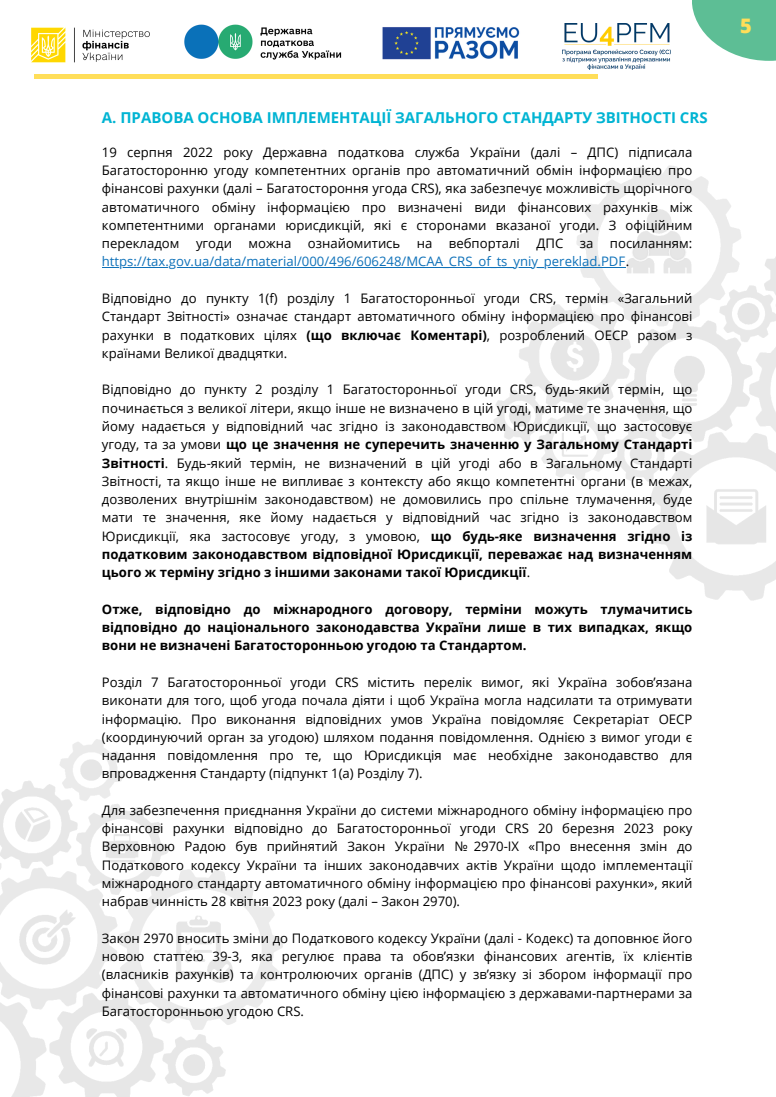
<style>
.page{position:relative;width:776px;height:1097px;background:#fff}
.page>*{position:absolute;margin:0;border:0;box-sizing:border-box;transform-origin:0 0}
.t1{font:800 20px "Open Sans";color:#ffde59}
.t2{font:700 15px "Open Sans";color:#00b4d3}
.t3{font:13.12px/18.2px "Open Sans";color:#000;text-align:justify}
.t4{font:700 13.12px/18.2px "Open Sans";color:#000;text-align:justify}
.t5{font:13.12px/18.2px "Open Sans";color:#0e71b9}
.s1{color:#000}
.s2{font-weight:700}
</style>
<div class="page">
<hr style="left:282px;top:75px;width:315px;height:4px;background:#ffde59">
<hr style="left:34px;top:75px;width:315px;height:4px;background:#ffde59">
<svg style="left:692px;top:0;width:84px;height:61px;fill:#5dbe95"></svg>
<img style="left:0;top:739px;width:282px;height:358px">
<img style="left:494px;top:166px;width:282px;height:434px">
<img style="left:31px;top:27px;width:119px;height:36px">
<img style="left:184px;top:24px;width:158px;height:36px">
<img style="left:382px;top:27px;width:138px;height:33px">
<img style="left:563px;top:23px;width:107px;height:47px">
<hr style="left:102px;top:267px;width:524px;height:1px;background:#0e71b9">
<p class="t2" style="left:102px;top:107px;width:607px">А. ПРАВОВА ОСНОВА ІМПЛЕМЕНТАЦІЇ ЗАГАЛЬНОГО СТАНДАРТУ ЗВІТНОСТІ CRS</p>
<p class="t3" style="left:102px;top:142px;width:592px">19 серпня 2022 року Державна податкова служба України (далі – ДПС) підписала Багатосторонню угоду компетентних органів про автоматичний обмін інформацією про фінансові рахунки (далі – Багатостороння угода CRS), яка забезпечує можливість щорічного автоматичного обміну інформацією про визначені види фінансових рахунків між компетентними органами юрисдикцій, які є сторонами вказаної угоди. З офіційним перекладом</p>
<p class="t3" style="left:196px;top:234px;width:37px">угоди</p>
<p class="t3" style="left:248px;top:234px;width:44px">можна</p>
<p class="t3" style="left:308px;top:234px;width:94px">ознайомитись</p>
<p class="t3" style="left:417px;top:234px;width:17px">на</p>
<p class="t3" style="left:449px;top:234px;width:72px">вебпорталі</p>
<p class="t3" style="left:536px;top:234px;width:28px">ДПС</p>
<p class="t3" style="left:580px;top:234px;width:15px">за</p>
<p class="t5" style="left:102px;top:234px;width:592px;text-indent:508px"><span class="s1">посиланням: </span>https://tax.gov.ua/data/material/000/496/606248/MCAA_CRS_of_ts_yniy_pereklad.PDF<span class="s1">.</span></p>
<p class="t3" style="left:102px;top:289px;width:592px">Відповідно до пункту 1(f) розділу 1 Багатосторонньої угоди CRS, термін «Загальний Стандарт Звітності» означає стандарт автоматичного обміну інформацією про фінансові рахунки в податкових цілях <span class="s2">(що включає Коментарі)</span>, розроблений ОЕСР разом з країнами Великої двадцятки.</p>
<p class="t3" style="left:102px;top:380px;width:592px">Відповідно до пункту 2 розділу 1 Багатосторонньої угоди CRS, будь-який термін, що починається з великої літери, якщо інше не визначено в цій угоді, матиме те значення, що йому надається у відповідний час згідно із законодавством Юрисдикції, що застосовує угоду, та за умови <span class="s2">що це значення не суперечить значенню у Загальному Стандарті Звітності</span>. Будь-який термін, не визначений в цій угоді або в Загальному Стандарті Звітності, та якщо інше не випливає з контексту або якщо компетентні органи (в межах, дозволених внутрішнім законодавством) не домовились про спільне тлумачення, буде мати те значення, яке йому надається у відповідний час згідно із законодавством Юрисдикції, яка застосовує угоду, з умовою, <span class="s2">що будь-яке визначення згідно із податковим законодавством відповідної Юрисдикції, переважає над визначенням цього ж терміну згідно з іншими законами такої Юрисдикції</span>.</p>
<p class="t4" style="left:102px;top:600px;width:592px">Отже, відповідно до міжнародного договору, терміни можуть тлумачитись відповідно до національного законодавства України лише в тих випадках, якщо вони не визначені Багатосторонньою угодою та Стандартом.</p>
<p class="t3" style="left:102px;top:673px;width:592px">Розділ 7 Багатосторонньої угоди CRS містить перелік вимог, які Україна зобов’язана виконати для того, щоб угода почала діяти і щоб Україна могла надсилати та отримувати інформацію. Про виконання відповідних умов Україна повідомляє Секретаріат ОЕСР (координуючий орган за угодою) шляхом подання повідомлення. Однією з вимог угоди є надання повідомлення про те, що Юрисдикція має необхідне законодавство для впровадження Стандарту (підпункт 1(а) Розділу 7).</p>
<p class="t3" style="left:102px;top:801px;width:592px">Для забезпечення приєднання України до системи міжнародного обміну інформацією про фінансові рахунки відповідно до Багатосторонньої угоди CRS 20 березня 2023 року Верховною Радою був прийнятий Закон України № 2970-ІХ «Про внесення змін до Податкового кодексу України та інших законодавчих актів України щодо імплементації міжнародного стандарту автоматичного обміну інформацією про фінансові рахунки», який набрав чинність 28 квітня 2023 року (далі – Закон 2970).</p>
<p class="t3" style="left:102px;top:929px;width:592px">Закон 2970 вносить зміни до Податкового кодексу України (далі - Кодекс) та доповнює його новою статтею 39-3, яка регулює права та обов’язки фінансових агентів, їх клієнтів (власників рахунків) та контролюючих органів (ДПС) у зв’язку зі збором інформації про фінансові рахунки та автоматичного обміну цією інформацією з державами-партнерами за Багатосторонньою угодою CRS.</p>
<p class="t1" style="left:740px;top:12px;width:13px">5</p>
</div>
